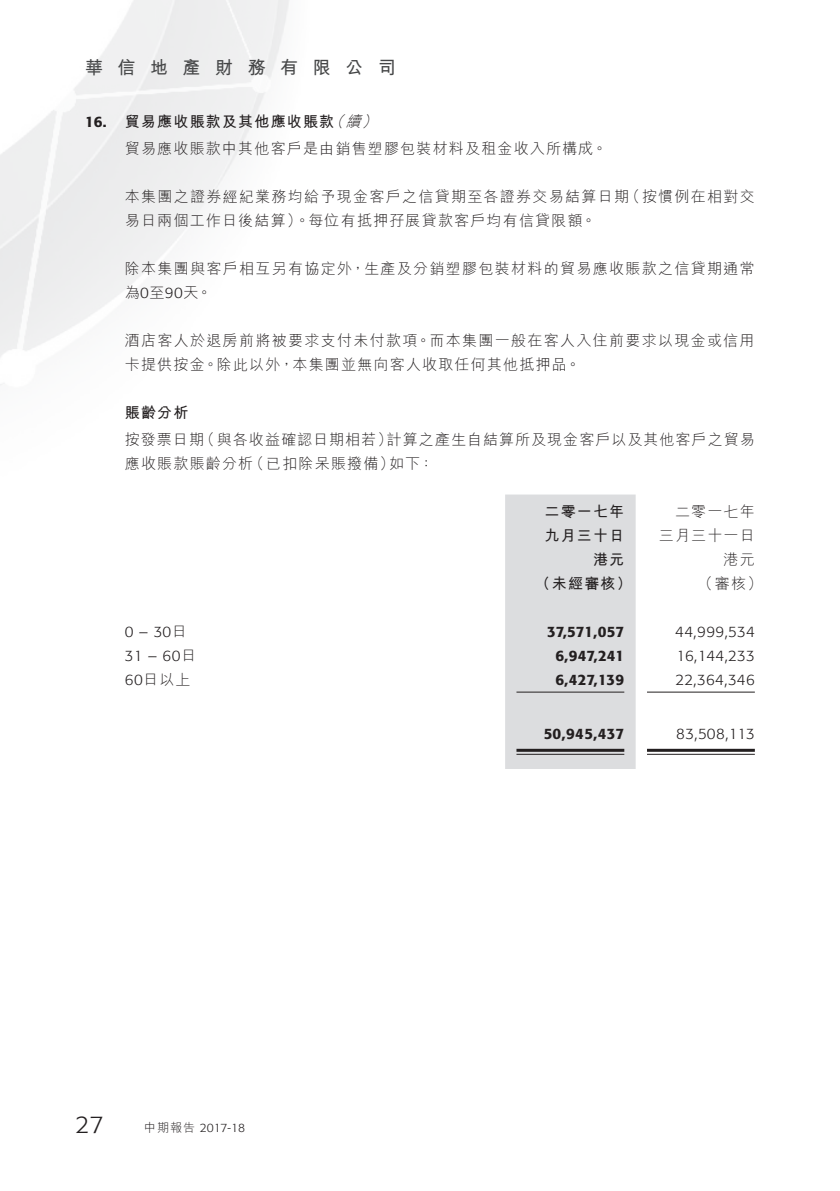
<style>
.page{position:relative;width:840px;height:1191px;background:#fff}
.page>*{position:absolute;margin:0;border:0;box-sizing:border-box;transform-origin:0 0}
.t1{font:300 24px "Formata";color:#231f20}
.t2{font:700 18px "M Hei HK";color:#454647}
.Notes{font:300 15px/24px "M Hei HK";letter-spacing:.08em;color:#231f20}
.Notes-2{font:300 15px "Formata";letter-spacing:.01em;color:#231f20}
.Notes-3{font:500 15px "Formata";color:#231f20}
.Notes-4{font:700 15px "M Hei HK";letter-spacing:.08em;color:#231f20}
.Notes_HD1{font:700 15px "M Hei HK";letter-spacing:.08em;color:#231f20}
.Notes_HD2{font:700 15px "M Hei HK";color:#231f20}
.Notes_HD1-2{font:italic 300 15px "M Hei HK";color:#231f20}
.Notes_HD1-3{font:500 15px "Formata";color:#231f20}
.t3{font:300 12px "Formata";letter-spacing:-.01em;color:#231f20}
.s1{font-family:"Formata"}
.s2{font-family:"M Hei HK"}
</style>
<div class="page">
<div style="left:505px;top:494px;width:130px;height:275px;background:#dcdddf"></div>
<hr style="left:516px;top:691px;width:108px;height:1px;background:#231f20">
<hr style="left:646px;top:691px;width:108px;height:1px;background:#231f20">
<hr style="left:516px;top:749px;width:108px;height:3px;background:#231f20">
<hr style="left:516px;top:754px;width:108px;height:1px;background:#231f20">
<hr style="left:646px;top:749px;width:108px;height:3px;background:#231f20">
<hr style="left:646px;top:754px;width:108px;height:1px;background:#231f20">
<p class="t2" style="left:85px;top:54px;width:19px">華</p>
<p class="t2" style="left:118px;top:54px;width:19px">信</p>
<p class="t2" style="left:150px;top:54px;width:19px">地</p>
<p class="t2" style="left:182px;top:54px;width:19px">產</p>
<p class="t2" style="left:215px;top:54px;width:19px">財</p>
<p class="t2" style="left:247px;top:54px;width:20px">務</p>
<p class="t2" style="left:280px;top:54px;width:19px">有</p>
<p class="t2" style="left:312px;top:54px;width:19px">限</p>
<p class="t2" style="left:345px;top:54px;width:19px">公</p>
<p class="t2" style="left:377px;top:54px;width:19px">司</p>
<p class="Notes_HD1-3" style="left:85px;top:112px;width:23px">16.</p>
<p class="Notes_HD1-2" style="left:328px;top:114px;width:37px">（續</p>
<p class="Notes_HD1-2" style="left:361px;top:114px;width:20px">(</p>
<p class="Notes_HD1" style="left:125px;top:110px;width:211px">貿易應收賬款及其他應收賬款</p>
<p class="Notes" style="left:125px;top:136px;width:483px">貿易應收賬款中其他客戶是由銷售塑膠包裝材料及租金收入所構成。</p>
<p class="Notes" style="left:125px;top:184px;width:505px">本集團之證券經紀業務均給予現金客戶之信貸期至各證券交易結算日期易日兩個工作日後結算）。每位有抵押孖展貸款客戶均有信貸限額。</p>
<p class="Notes" style="left:125px;top:256px;width:631px">除本集團與客戶相互另有協定外，生產及分銷塑膠包裝材料的貿易應收賬款之信貸期通常為<span class="s1">0</span>至<span class="s1">90</span>天。</p>
<p class="Notes" style="left:125px;top:328px;width:631px">酒店客人於退房前將被要求支付未付款項。而本集團一般在客人入住前要求以現金或信用卡提供按金。除此以外，本集團並無向客人收取任何其他抵押品。</p>
<p class="Notes_HD2" style="left:125px;top:401px;width:65px">賬齡分析</p>
<p class="Notes" style="left:386px;top:427px;width:369px">計算之產生自結算所及現金客戶以及其他客戶之貿易</p>
<p class="Notes" style="left:624px;top:184px;width:131px">（按慣例在相對交</p>
<p class="Notes" style="left:200px;top:427px;width:194px">（與各收益確認日期相若）</p>
<p class="Notes" style="left:125px;top:427px;width:81px">按發票日期</p>
<p class="Notes" style="left:249px;top:451px;width:147px">（已扣除呆賬撥備）</p>
<p class="Notes" style="left:125px;top:451px;width:130px">應收賬款賬齡分析</p>
<p class="Notes" style="left:389px;top:451px;width:46px">如下：</p>
<p class="Notes-2" style="left:125px;top:622px;width:63px">0 – 30<span class="s2">日</span></p>
<p class="Notes-2" style="left:125px;top:646px;width:73px">31 – 60<span class="s2">日</span></p>
<p class="Notes" style="left:125px;top:667px;width:67px"><span class="s1">60</span>日以上</p>
<p class="Notes-4" style="left:544px;top:500px;width:81px">二零一七年</p>
<p class="Notes" style="left:674px;top:499px;width:81px">二零一七年</p>
<p class="Notes-4" style="left:544px;top:524px;width:81px">九月三十日</p>
<p class="Notes" style="left:658px;top:523px;width:97px">三月三十一日</p>
<p class="Notes-4" style="left:592px;top:548px;width:33px">港元</p>
<p class="Notes" style="left:723px;top:547px;width:33px">港元</p>
<p class="Notes-4" style="left:534px;top:572px;width:98px">（未經審核）</p>
<p class="Notes" style="left:697px;top:571px;width:66px">（審核(</p>
<p class="Notes-3" style="left:547px;top:622px;width:79px">37,571,057</p>
<p class="Notes-2" style="left:674px;top:622px;width:81px">44,999,534</p>
<p class="Notes-3" style="left:555px;top:646px;width:70px">6,947,241</p>
<p class="Notes-2" style="left:676px;top:646px;width:80px">16,144,233</p>
<p class="Notes-3" style="left:555px;top:670px;width:70px">6,427,139</p>
<p class="Notes-2" style="left:675px;top:670px;width:81px">22,364,346</p>
<p class="Notes-3" style="left:543px;top:724px;width:82px">50,945,437</p>
<p class="Notes-2" style="left:675px;top:724px;width:80px">83,508,113</p>
<h1 class="t1" style="left:75px;top:1110px;width:30px">27</h1>
<p class="t3" style="left:144px;top:1121px;width:102px"><span class="s2">中期報告</span> 2017-18</p>
</div>
